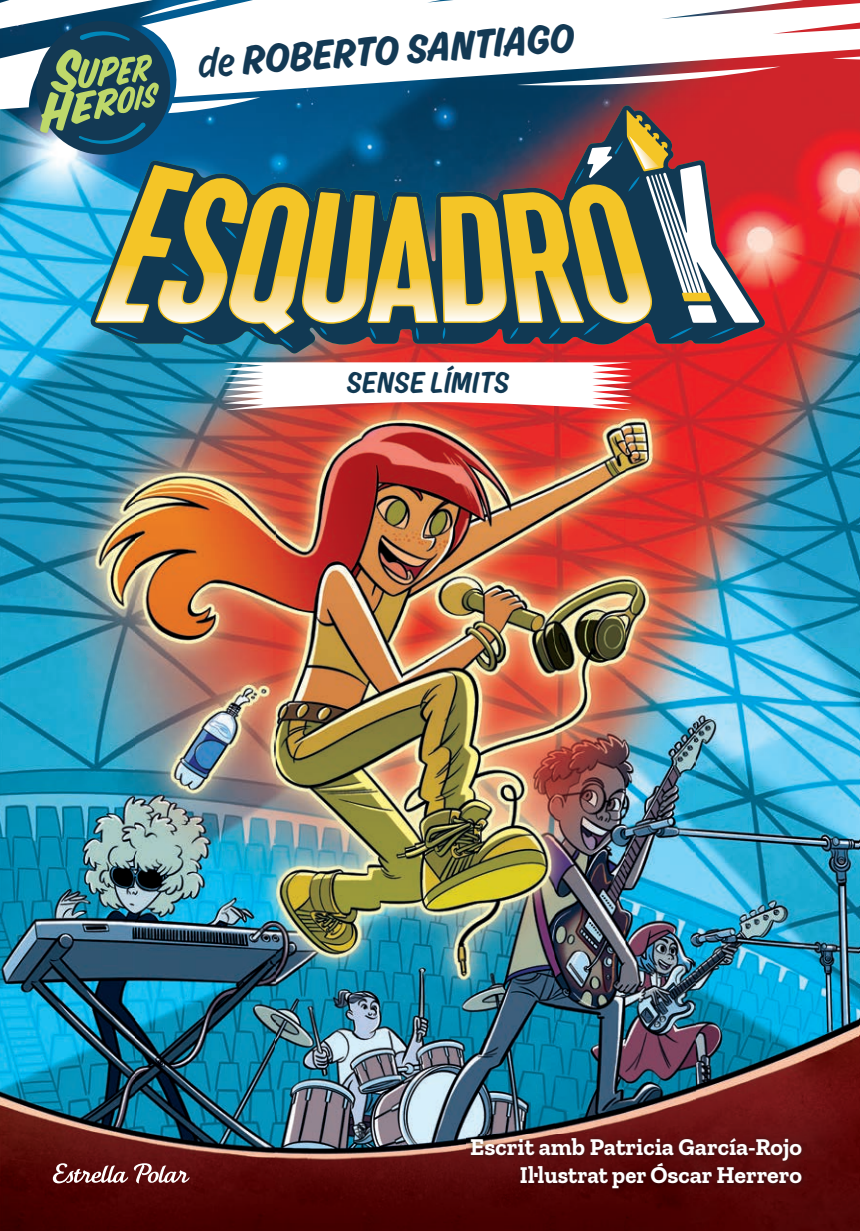
<style>
.page{position:relative;width:860px;height:1231px;background:#fff}
.page>*{position:absolute;margin:0;border:0;box-sizing:border-box;transform-origin:0 0}
.t1{font:43.4px "Ahkio Regular 5";color:#133954}
.t2{font:300 31.8px "Ahkio";letter-spacing:.02em;color:#113953}
.t3{font:700 24px/28px "Zilla Slab";color:#fff;text-align:right}
.s1{font-family:"Ahkio Regular 4"}
</style>
<div class="page">
<img style="left:0;top:97px;width:624px;height:161px">
<img style="left:624px;top:97px;width:235px;height:91px">
<img style="left:695px;top:188px;width:164px;height:1043px">
<img style="left:0;top:258px;width:135px;height:973px">
<img style="left:275px;top:353px;width:279px;height:878px">
<img style="left:625px;top:353px;width:70px;height:878px">
<img style="left:135px;top:353px;width:140px;height:878px">
<img style="left:554px;top:353px;width:71px;height:878px">
<img style="left:859px;top:0;width:1px;height:1231px">
<svg style="left:419px;top:0;width:440px;height:97px"></svg>
<svg style="left:516px;top:67px;width:264px;height:23px"></svg>
<svg style="left:0;top:0;width:419px;height:144px"></svg>
<svg style="left:53px;top:1163px;width:75px;height:20px"></svg>
<svg style="left:134px;top:1163px;width:55px;height:20px"></svg>
<img style="left:466px;top:1134px;width:339px;height:59px">
<svg style="left:90px;top:106px;width:674px;height:247px;background:#8e4d5c"></svg>
<svg style="left:734px;top:165px;width:25px;height:158px;background:#df6e6d"></svg>
<svg style="left:95px;top:110px;width:615px;height:224px;background:#285374"></svg>
<svg style="left:108px;top:140px;width:626px;height:208px;background:#6b715a"></svg>
<img style="left:628px;top:136px;width:30px;height:33px">
<img style="left:97px;top:265px;width:50px;height:56px">
<img style="left:302px;top:277px;width:64px;height:45px">
<img style="left:230px;top:274px;width:66px;height:58px">
<img style="left:159px;top:272px;width:67px;height:50px">
<img style="left:443px;top:278px;width:62px;height:43px">
<img style="left:546px;top:276px;width:36px;height:45px">
<img style="left:584px;top:272px;width:66px;height:50px">
<img style="left:369px;top:279px;width:67px;height:42px">
<img style="left:514px;top:277px;width:27px;height:44px">
<svg style="left:224px;top:362px;width:407px;height:48px"></svg>
<h1 class="t1" style="left:195px;top:38px;width:378px;rotate:-4deg"><span class="s1">de</span> ROBERTO SANTIAGO</h1>
<h2 class="t2" style="left:346px;top:364px;width:164px">SENSE LÍMITS</h2>
<p class="t3" style="left:470px;top:1133px;width:333px">Escrit amb Patricia García-Rojo<br>Il·lustrat per Óscar Herrero</p>
</div>
